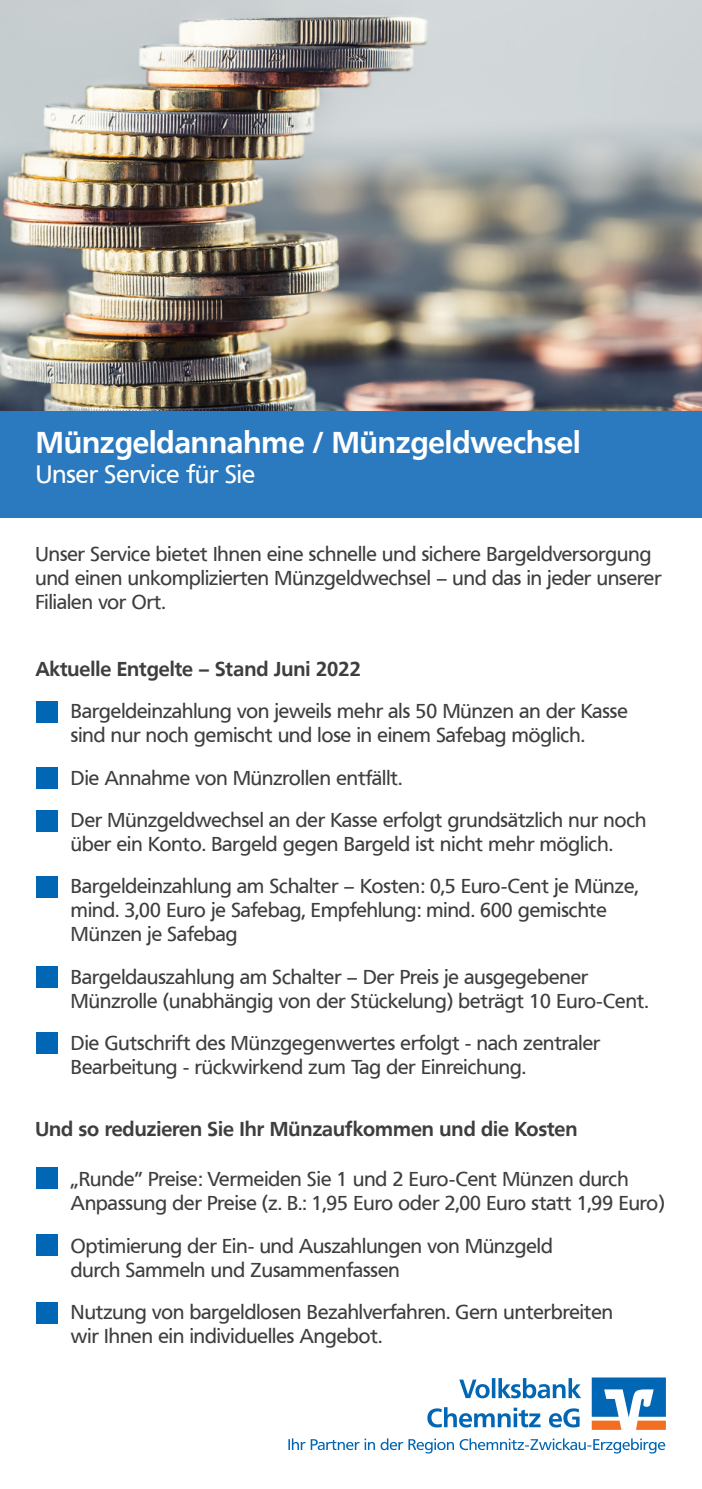
<style>
.page{position:relative;width:702px;height:1489px;background:#fff}
.page>*{position:absolute;margin:0;border:0;box-sizing:border-box;transform-origin:0 0}
.t1{font:700 30px "Frutiger VR";color:#fff}
.t2{font:25px "Frutiger VR";color:#fff}
.t3{font:20px/24px "Frutiger VR";color:#3e3e3f}
.t4{font:700 20px "Frutiger VR";color:#3e3e3f}
</style>
<div class="page">
<img style="left:0;top:0;width:702px;height:411px">
<div style="left:0;top:411px;width:702px;height:106px;background:#2b79be"></div>
<div style="left:36px;top:876px;width:22px;height:21px;background:#0166b3"></div>
<div style="left:36px;top:810px;width:22px;height:21px;background:#0166b3"></div>
<div style="left:36px;top:767px;width:22px;height:21px;background:#0166b3"></div>
<div style="left:36px;top:701px;width:22px;height:21px;background:#0166b3"></div>
<div style="left:36px;top:966px;width:22px;height:21px;background:#0166b3"></div>
<div style="left:36px;top:1032px;width:22px;height:21px;background:#0166b3"></div>
<div style="left:36px;top:1167px;width:22px;height:21px;background:#0166b3"></div>
<div style="left:36px;top:1234px;width:22px;height:21px;background:#0166b3"></div>
<div style="left:36px;top:1301px;width:22px;height:22px;background:#0166b3"></div>
<svg style="left:591px;top:1429px;width:75px;height:1px"></svg>
<svg style="left:591px;top:1377px;width:75px;height:52px"></svg>
<svg style="left:427px;top:1407px;width:152px;height:20px"></svg>
<svg style="left:459px;top:1378px;width:122px;height:20px"></svg>
<svg style="left:288px;top:1438px;width:377px;height:15px"></svg>
<p class="t1" style="left:36px;top:424px;width:546px">Münzgeldannahme / Münzgeldwechsel</p>
<p class="t2" style="left:36px;top:459px;width:221px">Unser Service für Sie</p>
<p class="t3" style="left:35px;top:542px;width:627px">Unser Service bietet Ihnen eine schnelle und sichere Bargeldversorgung und einen unkomplizierten Münzgeldwechsel – und das in jeder unserer<br>Filialen vor Ort.</p>
<p class="t4" style="left:35px;top:656px;width:327px">Aktuelle Entgelte – Stand Juni 2022</p>
<p class="t3" style="left:71px;top:699px;width:558px">Bargeldeinzahlung von jeweils mehr als 50 Münzen an der Kasse sind nur noch gemischt und lose in einem Safebag möglich.</p>
<p class="t3" style="left:71px;top:765px;width:333px">Die Annahme von Münzrollen entfällt.</p>
<p class="t3" style="left:71px;top:808px;width:577px">Der Münzgeldwechsel an der Kasse erfolgt grundsätzlich nur noch über ein Konto. Bargeld gegen Bargeld ist nicht mehr möglich.</p>
<p class="t3" style="left:71px;top:874px;width:569px">Bargeldeinzahlung am Schalter – Kosten: 0,5 Euro-Cent je Münze, mind. 3,00 Euro je Safebag, Empfehlung: mind. 600 gemischte<br>Münzen je Safebag</p>
<p class="t3" style="left:71px;top:965px;width:579px">Bargeldauszahlung am Schalter – Der Preis je ausgegebener<br>Münzrolle (unabhängig von der Stückelung) beträgt 10 Euro-Cent.</p>
<p class="t3" style="left:71px;top:1031px;width:531px">Die Gutschrift des Münzgegenwertes erfolgt - nach zentraler<br>Bearbeitung - rückwirkend zum Tag der Einreichung.</p>
<p class="t4" style="left:35px;top:1117px;width:543px">Und so reduzieren Sie Ihr Münzaufkommen und die Kosten</p>
<p class="t3" style="left:71px;top:1167px;width:595px">„Runde” Preise: Vermeiden Sie 1 und 2 Euro-Cent Münzen durch<br>Anpassung der Preise (z. B.: 1,95 Euro oder 2,00 Euro statt 1,99 Euro)</p>
<p class="t3" style="left:71px;top:1233px;width:483px">Optimierung der Ein- und Auszahlungen von Münzgeld durch Sammeln und Zusammenfassen</p>
<p class="t3" style="left:71px;top:1300px;width:543px">Nutzung von bargeldlosen Bezahlverfahren. Gern unterbreiten wir Ihnen ein individuelles Angebot.</p>
</div>
